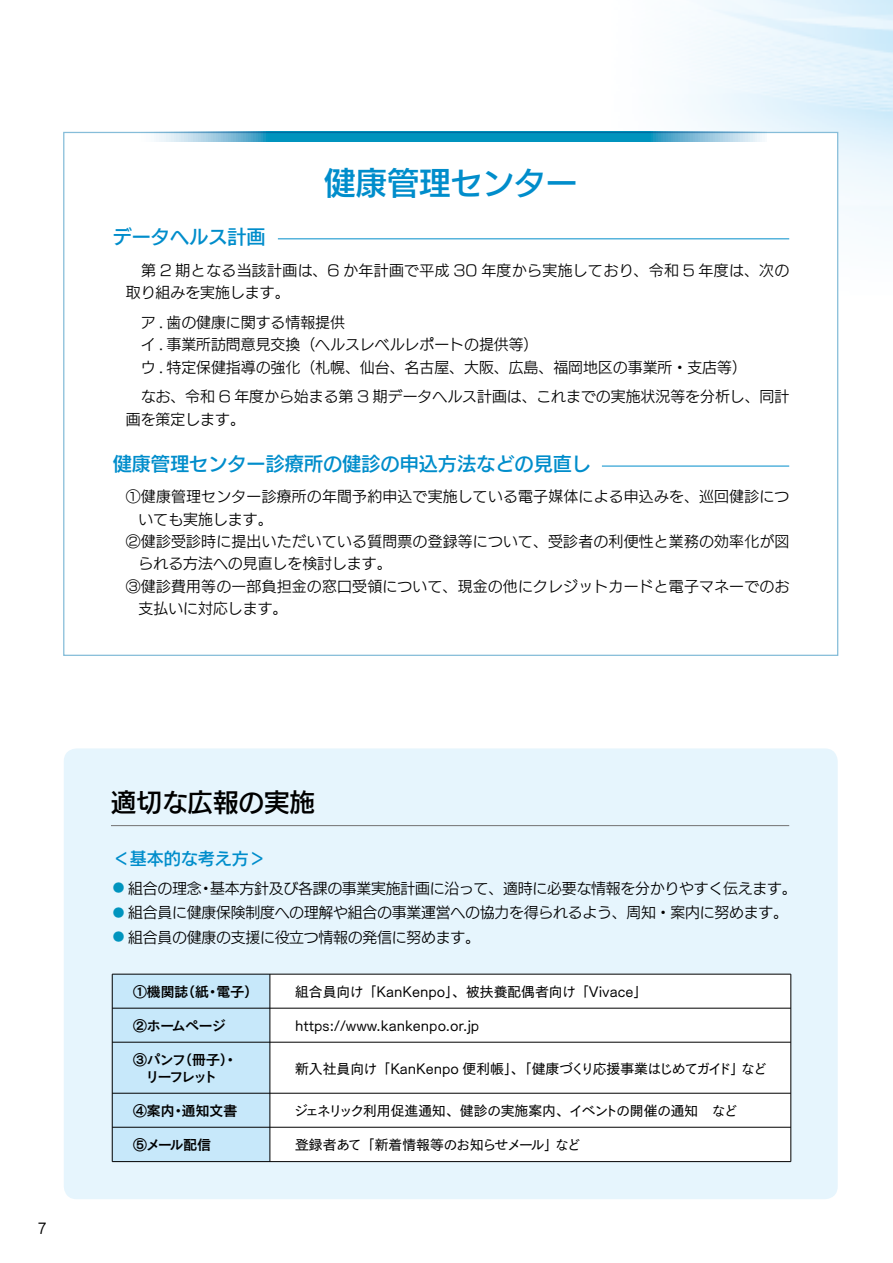
<style>
.page{position:relative;width:893px;height:1263px;background:#fff}
.page>*{position:absolute;margin:0;border:0;box-sizing:border-box;transform-origin:0 0}
.t1{font:31.95px "New Rodin Pro DB";letter-spacing:-.005em;color:#008dcb}
.t2{font:25.5px "New Rodin Pro DB";color:#000}
.t3{font:19.2px "New Rodin Pro DB";color:#008dcb}
.t4{font:16.95px "New Rodin Pro DB";color:#008dcb}
.t5{font:14.85px/22.4px "New Rodin Pro M";color:#000}
.t6{font:14.85px/22.4px "New Rodin Pro M";letter-spacing:.025em;color:#000}
.t7{font:14.85px "New Cezanne Pro M";color:#000;scale:.85 1}
.t8{font:13.8px "New Cezanne Pro M";color:#000}
.t9{font:13.8px "New Cezanne Pro M";letter-spacing:-.02em;color:#000}
.t10{font:13.8px "New Cezanne Pro DB";letter-spacing:-.02em;color:#000}
.t11{font:13.8px "New Cezanne Pro M";letter-spacing:-.04em;color:#000}
.t12{font:13.8px/17px "New Cezanne Pro DB";letter-spacing:-.11em;color:#000}
.s1{font-size:11.7px;color:#0094be}
</style>
<div class="page">
<img style="left:583px;top:0;width:310px;height:349px">
<div style="left:64px;top:748px;width:774px;height:451px;background:#e6f5fd;border-radius:13px"></div>
<div style="left:63px;top:132px;width:775px;height:524px;background:#fff;border:1px solid #86bdd9"></div>
<svg style="left:133px;top:132px;width:634px;height:9px;background:#3ba5c8"></svg>
<div style="left:233px;top:974px;width:558px;height:187px;background:#fff"></div>
<div style="left:112px;top:974px;width:158px;height:187px;background:#c7e8fa"></div>
<hr style="left:112px;top:974px;width:679px;height:1px;background:#000">
<hr style="left:112px;top:1008px;width:679px;height:1px;background:#000">
<hr style="left:112px;top:1042px;width:679px;height:1px;background:#000">
<hr style="left:112px;top:1093px;width:679px;height:1px;background:#000">
<hr style="left:112px;top:1127px;width:679px;height:1px;background:#000">
<hr style="left:112px;top:1161px;width:679px;height:1px;background:#000">
<hr style="left:112px;top:974px;width:1px;height:187px;background:#000">
<hr style="left:791px;top:974px;width:1px;height:187px;background:#000">
<hr style="left:270px;top:974px;width:1px;height:187px;background:#000">
<hr style="left:278px;top:239px;width:511px;height:1px;background:#008dcb">
<hr style="left:602px;top:466px;width:187px;height:1px;background:#008dcb">
<hr style="left:111px;top:825px;width:678px;height:1px;background:#727171">
<p class="t3" style="left:113px;top:220px;width:155px">データヘルス計画</p>
<p class="t1" style="left:324px;top:156px;width:256px">健康管理センター</p>
<p class="t6" style="left:126px;top:258px;width:665px">　第 2 期となる当該計画は、6 か年計画で平成 30 年度から実施しており、令和 5 年度は、次の取り組みを実施します。</p>
<p class="t5" style="left:126px;top:310px;width:622px">　ア . 歯の健康に関する情報提供<br>　イ . 事業所訪問意見交換（ヘルスレベルレポートの提供等）<br>　ウ . 特定保健指導の強化（札幌、仙台、名古屋、大阪、広島、福岡地区の事業所・支店等）</p>
<p class="t5" style="left:126px;top:384px;width:665px">　なお、令和 6 年度から始まる第 3 期データヘルス計画は、これまでの実施状況等を分析し、同計画を策定します。</p>
<p class="t3" style="left:113px;top:448px;width:480px">健康管理センター診療所の健診の申込方法などの見直し</p>
<p class="t5" style="left:126px;top:484px;width:665px">①健康管理センター診療所の年間予約申込で実施している電子媒体による申込みを、巡回健診につ</p>
<p class="t5" style="left:139px;top:507px;width:135px">いても実施します。</p>
<p class="t5" style="left:126px;top:529px;width:665px">②健診受診時に提出いただいている質問票の登録等について、受診者の利便性と業務の効率化が図</p>
<p class="t5" style="left:139px;top:551px;width:254px">られる方法への見直しを検討します。</p>
<p class="t5" style="left:126px;top:574px;width:665px">③健診費用等の一部負担金の窓口受領について、現金の他にクレジットカードと電子マネーでのお</p>
<p class="t5" style="left:139px;top:596px;width:150px">支払いに対応します。</p>
<p class="t7" style="left:38px;top:1215px;width:12px">7</p>
<p class="t2" style="left:111px;top:781px;width:206px">適切な広報の実施</p>
<p class="t4" style="left:113px;top:844px;width:155px">＜基本的な考え方＞</p>
<p class="t5" style="left:113px;top:875px;width:685px"><span class="s1">●</span> 組合の理念・基本方針及び各課の事業実施計画に沿って、適時に必要な情報を分かりやすく伝えます。</p>
<p class="t5" style="left:113px;top:900px;width:677px"><span class="s1">●</span> 組合員に健康保険制度への理解や組合の事業運営への協力を得られるよう、周知・案内に努めます。</p>
<p class="t5" style="left:113px;top:924px;width:369px"><span class="s1">●</span> 組合員の健康の支援に役立つ情報の発信に努めます。</p>
<p class="t10" style="left:133px;top:980px;width:126px">①機関誌（紙・電子）</p>
<p class="t10" style="left:133px;top:1014px;width:94px">②ホームページ</p>
<p class="t12" style="left:133px;top:1050px;width:106px">③パンフ（冊子）・　リーフレット</p>
<p class="t10" style="left:133px;top:1099px;width:106px">④案内・通知文書</p>
<p class="t10" style="left:133px;top:1133px;width:79px">⑤メール配信</p>
<p class="t8" style="left:295px;top:980px;width:354px">組合員向け「KanKenpo」、被扶養配偶者向け「Vivace」</p>
<p class="t8" style="left:295px;top:1014px;width:186px">https://www.kankenpo.or.jp</p>
<p class="t8" style="left:295px;top:1056px;width:473px">新入社員向け「KanKenpo 便利帳」、「健康づくり応援事業はじめてガイド」など</p>
<p class="t9" style="left:294px;top:1099px;width:445px">ジェネリック利用促進通知、健診の実施案内、イベントの開催の通知　など</p>
<p class="t11" style="left:295px;top:1133px;width:287px">登録者あて「新着情報等のお知らせメール」など</p>
</div>
